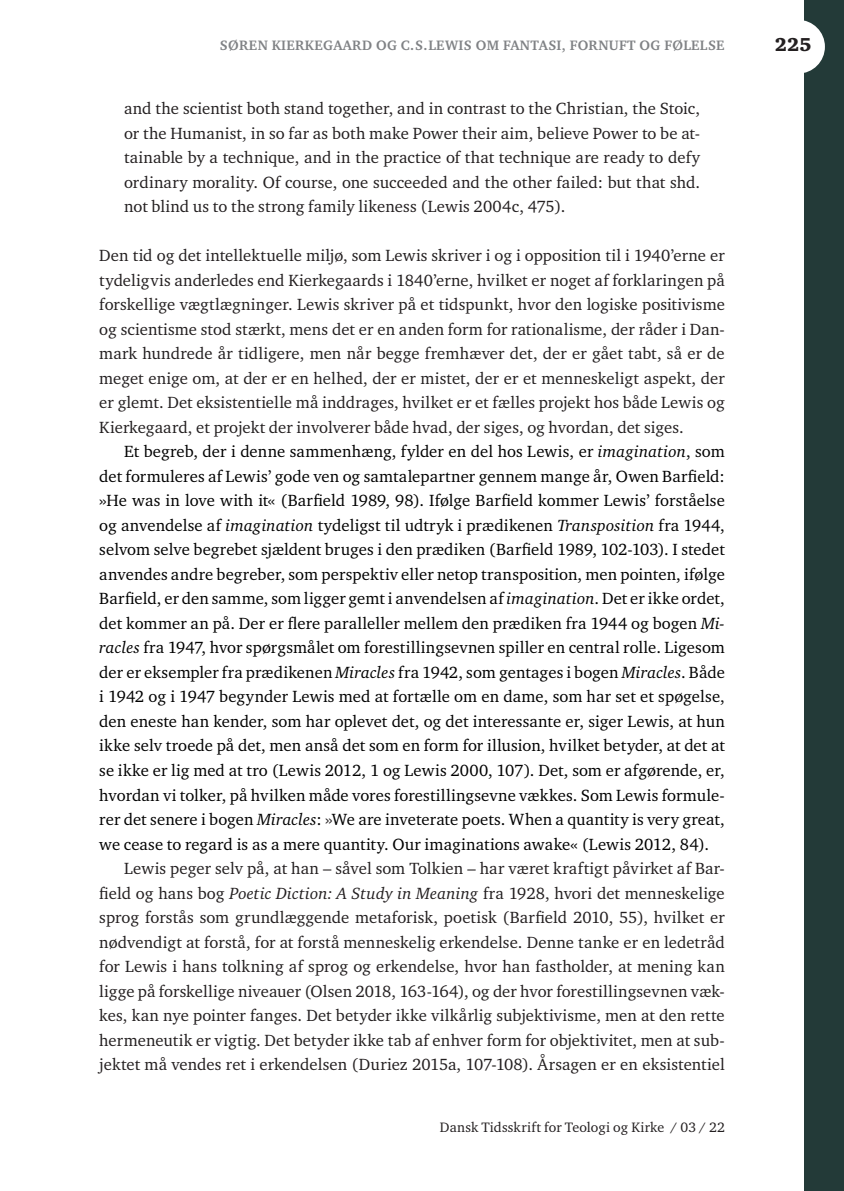
<style>
.page{position:relative;width:844px;height:1191px;background:#fff}
.page>*{position:absolute;margin:0;border:0;box-sizing:border-box;transform-origin:0 0}
.t1{font:900 19.25px "Charter ITC Std";color:#231f20}
.t2{font:16.62px/24.5px "Charter ITC Std";letter-spacing:.005em;color:#231f20;text-align:justify}
.t3{font:16.62px/24.5px "Charter ITC Std";letter-spacing:.01em;color:#000;text-align:justify}
.t4{font:700 14px "Charter ITC Std";letter-spacing:.025em;color:#808285}
.t5{font:14px "Charter ITC Std";letter-spacing:.01em;color:#231f20}
.s1{font-style:italic}
.s2{color:#231f20}
</style>
<div class="page">
<div style="left:804px;top:0;width:39px;height:1191px;background:#233a38"></div>
<div style="left:771px;top:20px;width:53px;height:54px;background:#fff;border-radius:50%"></div>
<p class="t4" style="left:220px;top:37px;width:506px">SØREN KIERKEGAARD OG C.S.LEWIS OM FANTASI, FORNUFT OG FØLELSE</p>
<p class="t2" style="left:124px;top:96px;width:577px">and the scientist both stand together, and in contrast to the Christian, the Stoic, or the Humanist, in so far as both make Power their aim, believe Power to be at&shy;tainable by a technique, and in the practice of that technique are ready to defy ordinary morality. Of course, one succeeded and the other failed: but that shd. not blind us to the strong family likeness (Lewis 2004c, 475).</p>
<p class="t2" style="left:99px;top:243px;width:627px">Den tid og det intellektuelle miljø, som Lewis skriver i og i opposition til i 1940’erne er tydeligvis anderledes end Kierkegaards i 1840’erne, hvilket er noget af forklaringen på forskellige vægtlægninger. Lewis skriver på et tidspunkt, hvor den logiske positivisme og scientisme stod stærkt, mens det er en anden form for rationalisme, der råder i Dan&shy;mark hundrede år tidligere, men når begge fremhæver det, der er gået tabt, så er de meget enige om, at der er en helhed, der er mistet, der er et menneskeligt aspekt, der er glemt. Det eksistentielle må inddrages, hvilket er et fælles projekt hos både Lewis og Kierkegaard, et projekt der involverer både hvad, der siges, og hvordan, det siges.</p>
<p class="t3" style="left:99px;top:439px;width:627px;text-indent:25px">Et begreb, der i denne sammenhæng, fylder en del hos Lewis, er <span class="s1">imagination</span>, som det formuleres af Lewis’ gode ven og samtalepartner gennem mange år, Owen Barfield: »He was in love with it« (Barfield 1989, 98). Ifølge Barfield kommer Lewis’ forståelse og anvendelse af <span class="s1">imagination</span> tydeligst til udtryk i prædikenen <span class="s1">Transposition</span> fra 1944, selvom selve begrebet sjældent bruges i den prædiken (Barfield 1989, 102-103). I stedet anvendes andre begreber, som perspektiv eller netop transposition, men pointen, ifølge Barfield, er den samme, som ligger gemt i anvendelsen af <span class="s1">imagination</span>. Det er ikke ordet, det kommer an på. Der er flere paralleller mellem den prædiken fra 1944 og bogen <span class="s1">Mi&shy;racles</span> fra 1947, hvor spørgsmålet om forestillingsevnen spiller en central rolle. Ligesom der er eksempler fra prædikenen <span class="s1">Miracles</span> fra 1942, som gentages i bogen <span class="s1">Miracles</span>. Både i 1942 og i 1947 begynder Lewis med at fortælle om en dame, som har set et spøgelse, den eneste han kender, som har oplevet det, og det interessante er, siger Lewis, at hun ikke selv troede på det, men anså det som en form for illusion, hvilket betyder, at det at se ikke er lig med at tro (Lewis 2012, 1 og Lewis 2000, 107). Det, som er afgørende, er, hvordan vi tolker, på hvilken måde vores forestillingsevne vækkes. Som Lewis formule&shy;rer det senere i bogen <span class="s1">Miracles</span>: <span class="s2">»</span>We are inveterate poets. When a quantity is very great, we cease to regard is as a mere quantity. Our imaginations awake« (Lewis 2012, 84).</p>
<p class="t2" style="left:99px;top:856px;width:627px;text-indent:25px">Lewis peger selv på, at han – såvel som Tolkien – har været kraftigt påvirket af Bar&shy;field og hans bog <span class="s1">Poetic Diction: A Study in Meaning</span> fra 1928, hvori det menneskelige sprog forstås som grundlæggende metaforisk, poetisk (Barfield 2010, 55), hvilket er nødvendigt at forstå, for at forstå menneskelig erkendelse. Denne tanke er en ledetråd for Lewis i hans tolkning af sprog og erkendelse, hvor han fastholder, at mening kan ligge på forskellige niveauer (Olsen 2018, 163-164), og der hvor forestillingsevnen væk&shy;kes, kan nye pointer fanges. Det betyder ikke vilkårlig subjektivisme, men at den rette hermeneutik er vigtig. Det betyder ikke tab af enhver form for objektivitet, men at sub&shy;jektet må vendes ret i erkendelsen (Duriez 2015a, 107-108). Årsagen er en eksistentiel</p>
<p class="t5" style="left:440px;top:1118px;width:286px">Dansk Tidsskrift for Teologi og Kirke / 03 / 22</p>
<p class="t1" style="left:774px;top:33px;width:38px">225</p>
</div>
